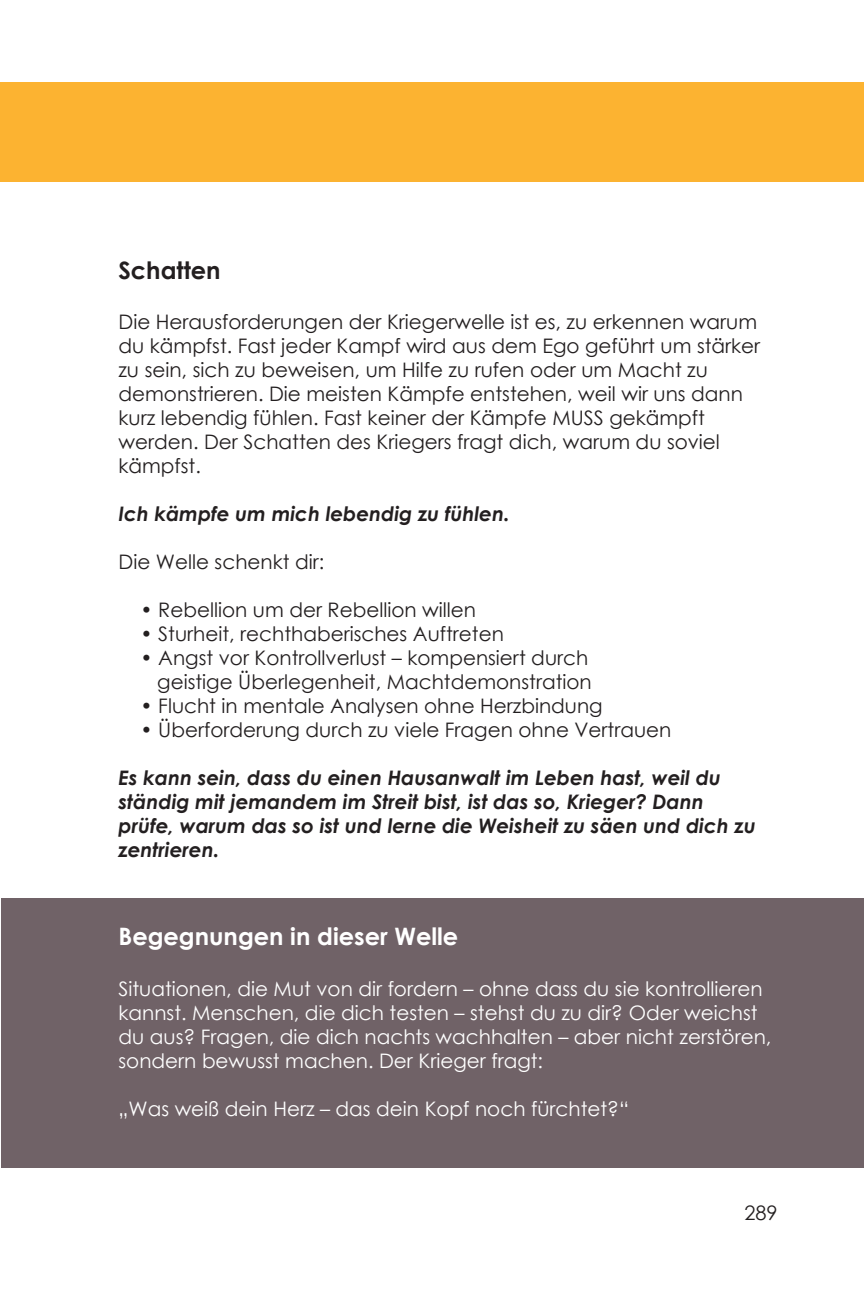
<style>
.page{position:relative;width:864px;height:1296px;background:#fff}
.page>*{position:absolute;margin:0;border:0;box-sizing:border-box;transform-origin:0 0}
.t1{font:700 24px "Century Gothic";color:#fff}
.t2{font:700 24px "Century Gothic";color:#231f20}
.t3{font:20px/24px "Century Gothic";color:#231f20}
.t4{font:20px/24px "Century Gothic";color:#fff}
.t5{font:italic 700 20px/24px "Century Gothic";color:#231f20}
</style>
<div class="page">
<div style="left:0;top:82px;width:864px;height:99px;background:#fcb331"></div>
<div style="left:2px;top:899px;width:862px;height:269px;background:#706267"></div>
<p class="t2" style="left:118px;top:252px;width:104px">Schatten</p>
<p class="t3" style="left:118px;top:310px;width:643px">Die Herausforderungen der Kriegerwelle ist es, zu erkennen warum du kämpfst. Fast jeder Kampf wird aus dem Ego geführt um stärker zu sein, sich zu beweisen, um Hilfe zu rufen oder um Macht zu demonstrieren. Die meisten Kämpfe entstehen, weil wir uns dann kurz lebendig fühlen. Fast keiner der Kämpfe MUSS gekämpft werden. Der Schatten des Kriegers fragt dich, warum du soviel kämpfst.</p>
<p class="t5" style="left:118px;top:501px;width:393px">Ich kämpfe um mich lebendig zu fühlen.</p>
<p class="t3" style="left:118px;top:550px;width:207px">Die Welle schenkt dir:</p>
<p class="t3" style="left:141px;top:598px;width:337px">• Rebellion um der Rebellion willen</p>
<p class="t3" style="left:141px;top:622px;width:365px">• Sturheit, rechthaberisches Auftreten</p>
<p class="t3" style="left:141px;top:646px;width:453px;text-align:right">• Angst vor Kontrollverlust – kompensiert durch geistige Überlegenheit, Machtdemonstration</p>
<p class="t3" style="left:141px;top:694px;width:464px">• Flucht in mentale Analysen ohne Herzbindung</p>
<p class="t3" style="left:141px;top:718px;width:532px">• Überforderung durch zu viele Fragen ohne Vertrauen</p>
<p class="t5" style="left:118px;top:765px;width:639px">Es kann sein, dass du einen Hausanwalt im Leben hast, weil du ständig mit jemandem im Streit bist, ist das so, Krieger? Dann prüfe, warum das so ist und lerne die Weisheit zu säen und dich zu zentrieren.</p>
<p class="t1" style="left:118px;top:918px;width:341px">Begegnungen in dieser Welle</p>
<p class="t4" style="left:118px;top:976px;width:654px">Situationen, die Mut von dir fordern – ohne dass du sie kontrollieren kannst. Menschen, die dich testen – stehst du zu dir? Oder weichst du aus? Fragen, die dich nachts wachhalten – aber nicht zerstören, sondern bewusst machen. Der Krieger fragt:</p>
<p class="t4" style="left:118px;top:1096px;width:512px">„Was weiß dein Herz – das dein Kopf noch fürchtet?“</p>
<p class="t3" style="left:744px;top:1200px;width:35px">289</p>
</div>
